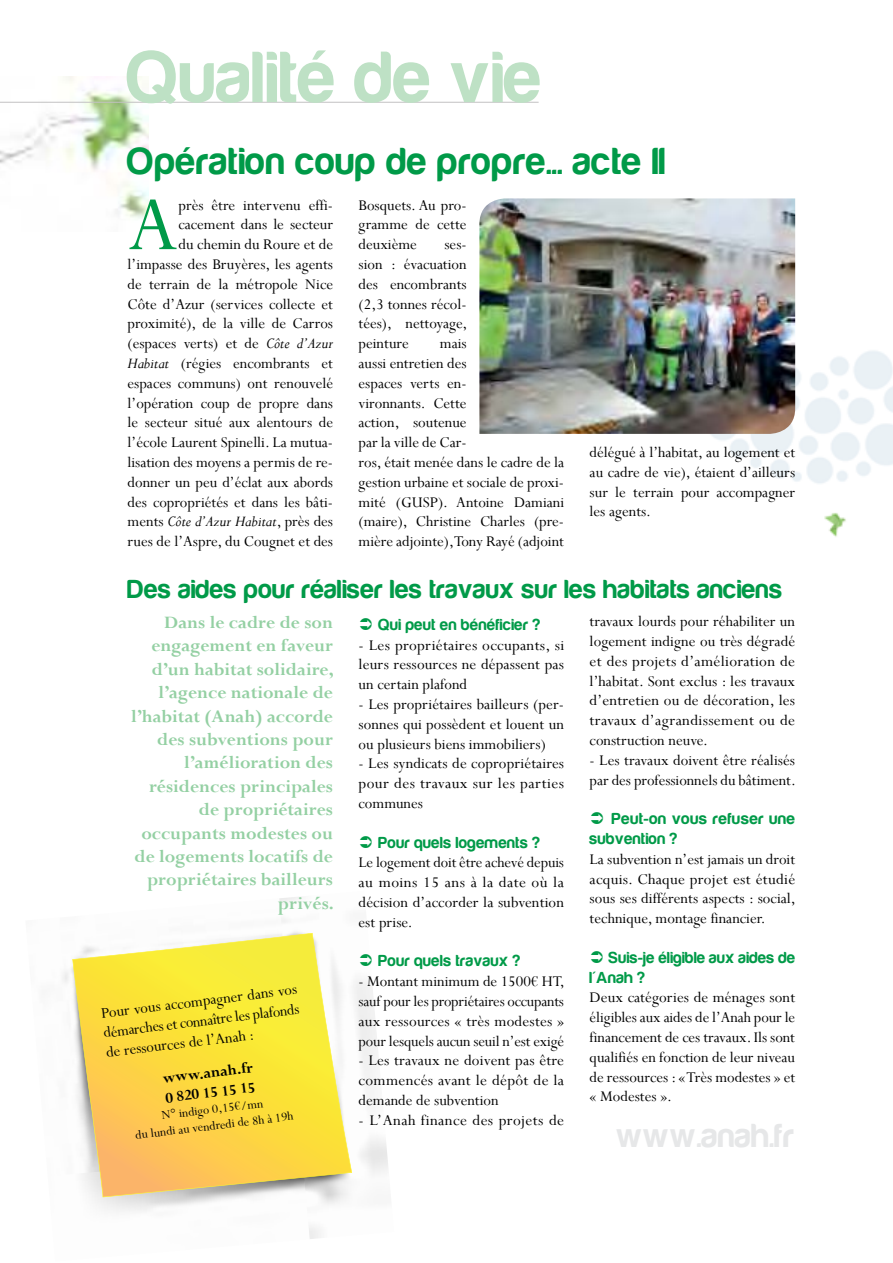
<style>
.page{position:relative;width:893px;height:1263px;background:#fff}
.page>*{position:absolute;margin:0;border:0;box-sizing:border-box;transform-origin:0 0}
.t1{font:85.65px "Perpetua";color:#009a48}
.t2{font:700 75px "Harabara";letter-spacing:.02em;color:#bee1c5}
.t3{font:700 39px "Harabara";letter-spacing:.03em;color:#009a48}
.t4{font:700 34.5px "Harabara";letter-spacing:.025em;color:#e6e7e8}
.t5{font:700 27px "Harabara";letter-spacing:.025em;color:#009a48}
.t6{font:700 19.5px/23.4px "Perpetua";color:#94d0a3;text-align:right}
.t7{font:16.5px/19.8px "Perpetua";color:#000;text-align:justify}
.t8{font:700 16.5px/19.8px "Harabara";letter-spacing:.03em;color:#009a48}
.t9{font:16.5px "Perpetua";letter-spacing:.025em;color:#000}
.t10{font:700 16.5px/19.8px "Perpetua";color:#000}
.t11{font:13.5px/16.2px "Perpetua";color:#000;text-align:center}
.s1{font-style:italic}
</style>
<div class="page">
<svg style="left:72px;top:933px;width:280px;height:264px;background:#f8de61"></svg>
<img style="left:710px;top:344px;width:183px;height:193px">
<img style="left:0;top:77px;width:149px;height:141px">
<hr style="left:0;top:102px;width:539px;height:1px;background:#c2c1c2">
<img style="left:479px;top:198px;width:316px;height:236px">
<h2 class="t2" style="left:128px;top:38px;width:415px">Qualité de vie</h2>
<h3 class="t3" style="left:128px;top:140px;width:539px">Opération coup de propre... acte II</h3>
<h1 class="t1" style="left:128px;top:171px;width:52px">A</h1>
<p class="t7" style="left:128px;top:195px;width:207px;text-align:right">près être intervenu effi&shy;cacement dans le secteur<br>du chemin du Roure et de l’impasse des Bruyères, les agents de terrain de la métropole Nice<br>Côte d’Azur (services collecte et proximité), de la ville de Carros (espaces verts) et de <span class="s1">Côte d’Azur<br>Habitat</span> (régies encombrants et espaces communs) ont renouvelé l’opération coup de propre dans le secteur situé aux alentours de l’école Laurent Spinelli. La mutua&shy;lisation des moyens a permis de re&shy;donner un peu d’éclat aux abords des copropriétés et dans les bâti&shy;ments <span class="s1">Côte d’Azur Habitat</span>, près des rues de l’Aspre, du Cougnet et des</p>
<p class="t7" style="left:359px;top:195px;width:110px">Bosquets. Au pro&shy;gramme de cette deuxième</p>
<p class="t7" style="left:359px;top:234px;width:110px;text-indent:86px">ses&shy;sion : évacuation des encombrants (2,3 tonnes récol&shy;tées), nettoyage, peinture</p>
<p class="t7" style="left:359px;top:333px;width:207px;text-align:left;text-indent:81px">mais<br>aussi entretien des<br>espaces verts en-<br>vironnants. Cette<br>action, soutenue<br>par la ville de Car-<br>ros, était menée dans le cadre de la gestion urbaine et sociale de proxi&shy;mité (GUSP). Antoine Damiani (maire), Christine Charles (pre&shy;mière adjointe), Tony Rayé (adjoint</p>
<p class="t7" style="left:590px;top:442px;width:207px">délégué à l’habitat, au logement et au cadre de vie), étaient d’ailleurs sur le terrain pour accompagner les agents.</p>
<h3 class="t5" style="left:128px;top:575px;width:656px">Des aides pour réaliser les travaux sur les habitats anciens</h3>
<p class="t6" style="left:131px;top:610px;width:204px">Dans le cadre de son engagement en faveur d’un habitat solidaire, l’agence nationale de l’habitat (Anah) accorde des subventions pour l’amélioration des résidences principales de propriétaires occupants modestes ou de logements locatifs de propriétaires bailleurs privés.</p>
<p class="t8" style="left:378px;top:615px;width:163px">Qui peut en bénéficier ?</p>
<p class="t7" style="left:590px;top:611px;width:207px">travaux lourds pour réhabiliter un logement indigne ou très dégradé et des projets d’amélioration de l’habitat. Sont exclus : les travaux d’entretien ou de décoration, les travaux d’agrandissement ou de construction neuve.</p>
<p class="t7" style="left:590px;top:750px;width:208px">- Les travaux doivent être réalisés par des professionnels du bâtiment.</p>
<p class="t8" style="left:590px;top:809px;width:207px;text-indent:22px">Peut-on vous refuser une subvention ?</p>
<p class="t7" style="left:590px;top:849px;width:208px">La subvention n’est jamais un droit acquis. Chaque projet est étudié sous ses différents aspects : social, technique, montage financier.</p>
<p class="t8" style="left:590px;top:948px;width:207px;text-indent:19px">Suis-je éligible aux aides de l'Anah ?</p>
<p class="t7" style="left:590px;top:987px;width:207px">Deux catégories de ménages sont éligibles aux aides de l’Anah pour le financement de ces travaux. Ils sont qualifiés en fonction de leur niveau de ressources : «Très modestes » et « Modestes ».</p>
<h3 class="t4" style="left:616px;top:1118px;width:179px">www.anah.fr</h3>
<p class="t7" style="left:359px;top:635px;width:207px">- Les propriétaires occupants, si leurs ressources ne dépassent pas un certain plafond</p>
<p class="t7" style="left:359px;top:694px;width:207px">- Les propriétaires bailleurs (per&shy;sonnes qui possèdent et louent un ou plusieurs biens immobiliers)</p>
<p class="t7" style="left:359px;top:753px;width:207px">- Les syndicats de copropriétaires pour des travaux sur les parties communes</p>
<p class="t8" style="left:378px;top:832px;width:163px">Pour quels logements ?</p>
<p class="t7" style="left:359px;top:852px;width:207px">Le logement doit être achevé depuis au moins 15 ans à la date où la décision d’accorder la subvention est prise.</p>
<p class="t8" style="left:378px;top:951px;width:144px">Pour quels travaux ?</p>
<p class="t7" style="left:359px;top:971px;width:208px">- Montant minimum de 1500€ HT, sauf pour les propriétaires occupants aux ressources « très modestes » pour lesquels aucun seuil n’est exigé</p>
<p class="t7" style="left:359px;top:1050px;width:207px">- Les travaux ne doivent pas être commencés avant le dépôt de la demande de subvention</p>
<p class="t9" style="left:359px;top:1110px;width:207px">- L’Anah finance des projets de</p>
<p class="t7" style="left:100px;top:1003px;width:199px;rotate:-7deg">Pour vous accompagner dans vos démarches et connaître les plafonds de ressources de l’Anah :</p>
<p class="t10" style="left:162px;top:1068px;width:92px;rotate:-7deg">www.anah.fr<br>0 820 15 15 15</p>
<p class="t11" style="left:132px;top:1111px;width:161px;rotate:-7deg">N° indigo 0,15€/mn<br>du lundi au vendredi de 8h à 19h</p>
</div>
